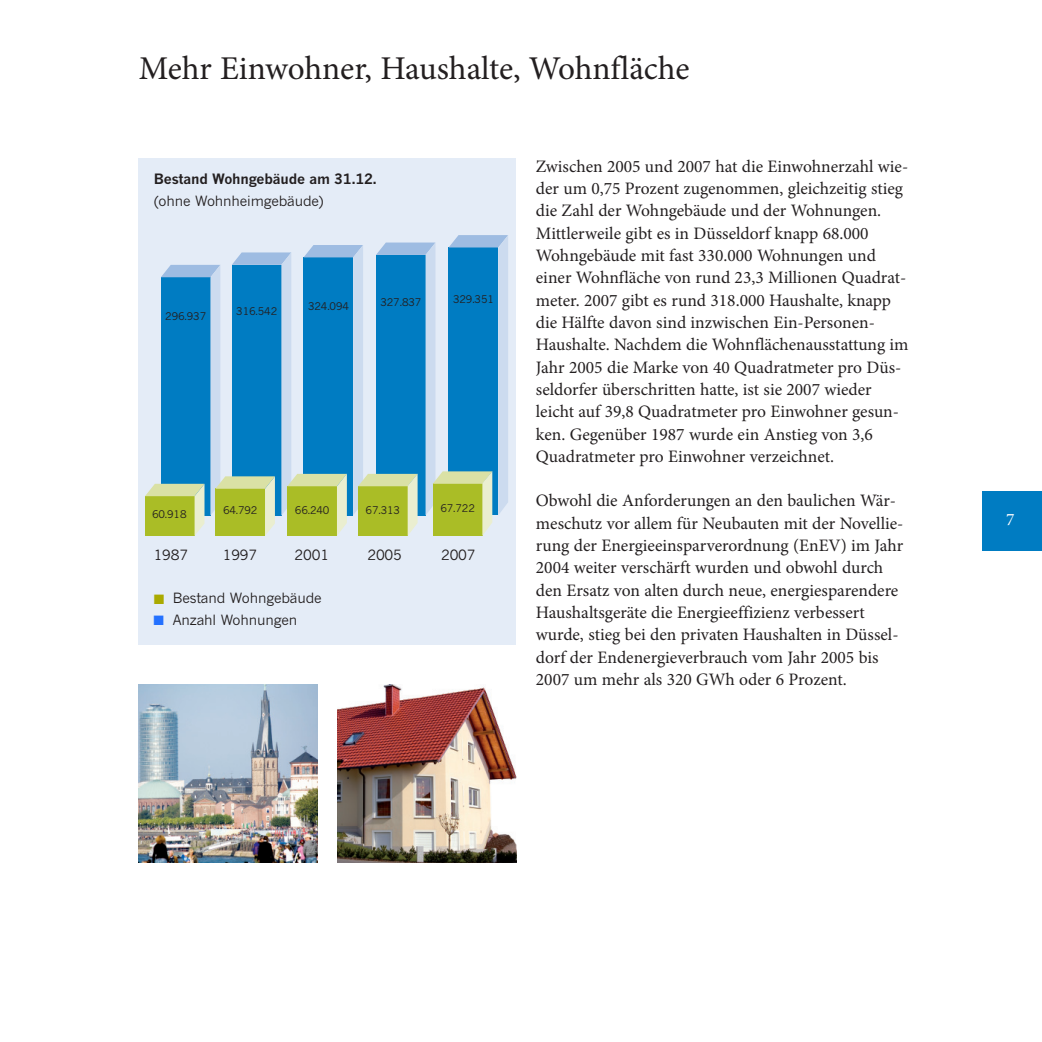
<style>
.page{position:relative;width:1042px;height:1042px;background:#fff}
.page>*{position:absolute;margin:0;border:0;box-sizing:border-box;transform-origin:0 0}
.t1{font:33.25px "Minion Pro";color:#231f20}
.t2{font:17.5px/22.4px "Minion Pro";color:#231f20}
.t3{font:17.5px "Minion Pro";color:#fff}
.t4{font:15.75px "European Pi Three";color:#2471ff}
.t5{font:15.75px "European Pi Three";color:#aa0}
.t6{font:14px "News Gothic";letter-spacing:-.015em;color:#231f20}
.t7{font:700 14px/22.4px "News Gothic";letter-spacing:-.015em;color:#231f20}
.t8{font:10.5px "News Gothic";letter-spacing:-.01em;color:#231f20}
.s1{font-weight:400}
</style>
<div class="page">
<div style="left:982px;top:491px;width:60px;height:60px;background:#007cc2"></div>
<div style="left:139px;top:159px;width:377px;height:486px;background:#e4ecf7"></div>
<svg style="left:145px;top:235px;width:363px;height:301px"></svg>
<img style="left:139px;top:684px;width:178px;height:179px">
<img style="left:337px;top:684px;width:179px;height:179px">
<h2 class="t1" style="left:139px;top:55px;width:552px">Mehr Einwohner, Haushalte, Wohnfläche</h2>
<h4 class="t7" style="left:154px;top:169px;width:224px">Bestand Wohngebäude am 31.12. <span class="s1">(ohne Wohnheimgebäude)</span></h4>
<p class="t8" style="left:165px;top:312px;width:42px">296.937</p>
<p class="t8" style="left:236px;top:307px;width:42px">316.542</p>
<p class="t8" style="left:308px;top:302px;width:42px">324.094</p>
<p class="t8" style="left:380px;top:298px;width:42px">327.837</p>
<p class="t8" style="left:453px;top:295px;width:42px">329.351</p>
<p class="t8" style="left:152px;top:510px;width:36px">60.918</p>
<p class="t8" style="left:223px;top:506px;width:36px">64.792</p>
<p class="t8" style="left:295px;top:506px;width:36px">66.240</p>
<p class="t8" style="left:366px;top:506px;width:36px">67.313</p>
<p class="t8" style="left:440px;top:504px;width:36px">67.722</p>
<p class="t6" style="left:154px;top:549px;width:36px">1987</p>
<p class="t6" style="left:223px;top:549px;width:36px">1997</p>
<p class="t6" style="left:295px;top:549px;width:36px">2001</p>
<p class="t6" style="left:367px;top:549px;width:36px">2005</p>
<p class="t6" style="left:441px;top:549px;width:36px">2007</p>
<p class="t5" style="left:154px;top:588px;width:12px">K</p>
<p class="t4" style="left:154px;top:609px;width:12px">K</p>
<p class="t6" style="left:173px;top:592px;width:150px">Bestand Wohngebäude</p>
<p class="t6" style="left:173px;top:615px;width:126px">Anzahl Wohnungen</p>
<p class="t2" style="left:536px;top:156px;width:374px">Zwischen 2005 und 2007 hat die Einwohnerzahl wie&shy;der um 0,75 Prozent zugenommen, gleichzeitig stieg die Zahl der Wohngebäude und der Wohnungen.<br>Mittlerweile gibt es in Düsseldorf knapp 68.000<br>Wohngebäude mit fast 330.000 Wohnungen und einer Wohnfläche von rund 23,3 Millionen Quadrat&shy;meter. 2007 gibt es rund 318.000 Haushalte, knapp die Hälfte davon sind inzwischen Ein-Personen-Haushalte. Nachdem die Wohnflächenausstattung im Jahr 2005 die Marke von 40 Quadratmeter pro Düs&shy;seldorfer überschritten hatte, ist sie 2007 wieder leicht auf 39,8 Quadratmeter pro Einwohner gesun&shy;ken. Gegenüber 1987 wurde ein Anstieg von 3,6<br>Quadratmeter pro Einwohner verzeichnet.</p>
<p class="t2" style="left:536px;top:491px;width:369px">Obwohl die Anforderungen an den baulichen Wär&shy;meschutz vor allem für Neubauten mit der Novellie&shy;rung der Energieeinsparverordnung (EnEV) im Jahr 2004 weiter verschärft wurden und obwohl durch den Ersatz von alten durch neue, energiesparendere Haushaltsgeräte die Energieeffizienz verbessert wurde, stieg bei den privaten Haushalten in Düssel&shy;dorf der Endenergieverbrauch vom Jahr 2005 bis 2007 um mehr als 320 GWh oder 6 Prozent.</p>
<p class="t3" style="left:1006px;top:512px;width:10px">7</p>
</div>
